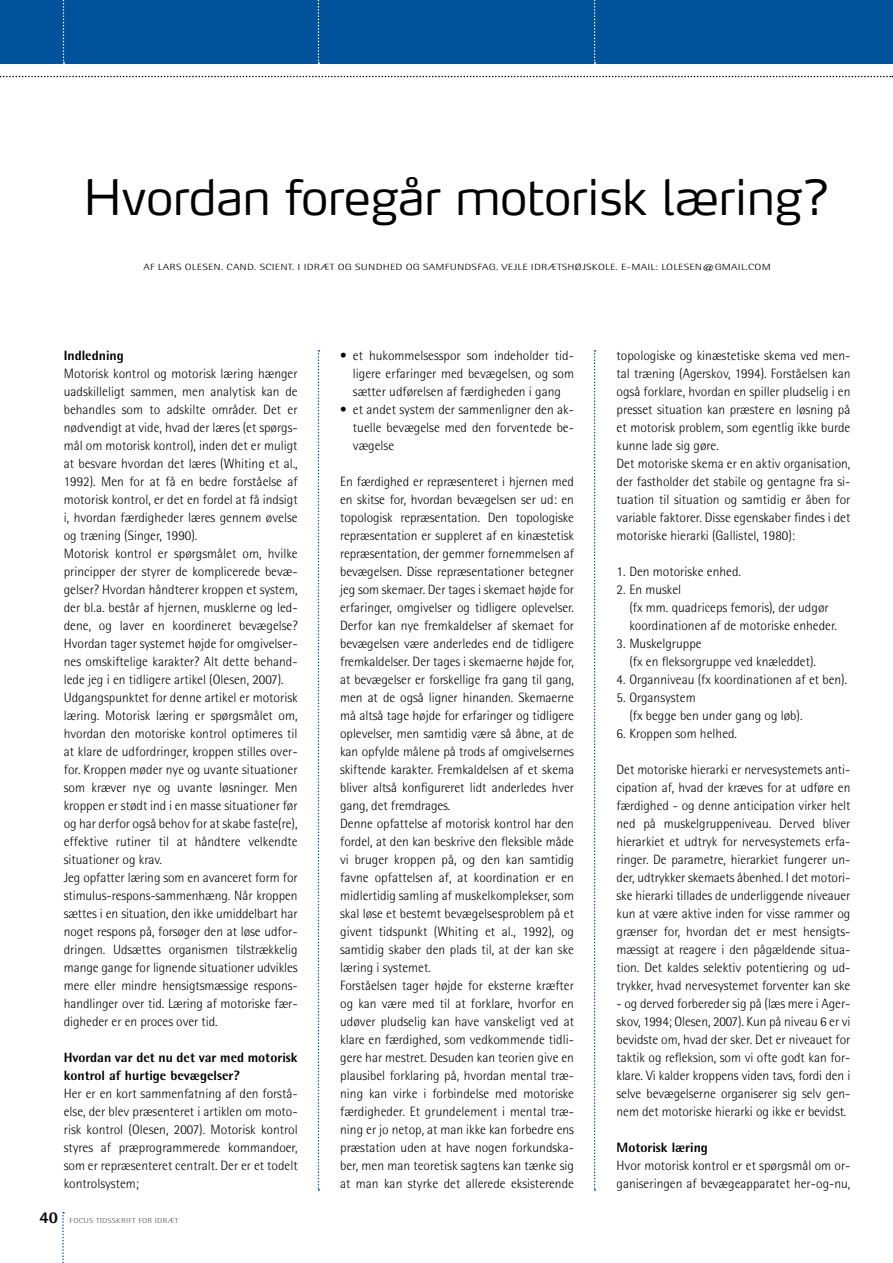
<style>
.page{position:relative;width:893px;height:1263px;background:#fff}
.page>*{position:absolute;margin:0;border:0;box-sizing:border-box;transform-origin:0 0}
.t1{font:300 48px "Max";color:#000}
.t2{font:800 16.5px "Rotis Semi Sans Std";color:#000}
.t3{font:300 13.5px/18px "Rotis Semi Sans Std";color:#000}
.t4{font:800 13.5px/18px "Rotis Semi Sans Std";color:#000}
.t5{font:300 9px "Rotis Semi Sans Std";letter-spacing:.015em;color:#000;scale:1.33 1}
.t6{font:300 7.2px "Rotis Semi Sans Std";letter-spacing:.025em;color:#58585a;scale:1.25 1}
</style>
<div class="page">
<svg style="left:0;top:76px;width:893px;height:1px"></svg>
<svg style="left:62px;top:1212px;width:2px;height:51px"></svg>
<div style="left:0;top:0;width:893px;height:64px;background:#00539b"></div>
<svg style="left:318px;top:0;width:1px;height:64px"></svg>
<svg style="left:594px;top:0;width:2px;height:64px"></svg>
<svg style="left:63px;top:0;width:1px;height:64px"></svg>
<svg style="left:318px;top:350px;width:1px;height:841px"></svg>
<svg style="left:594px;top:350px;width:2px;height:841px"></svg>
<h1 class="t1" style="left:84px;top:167px;width:748px">Hvordan foregår motorisk læring?</h1>
<p class="t5" style="left:143px;top:261px;width:21px">AF Lars</p>
<p class="t5" style="left:185px;top:261px;width:6px">olesen</p>
<p class="t5" style="left:221px;top:261px;width:16px">. Cand</p>
<p class="t5" style="left:254px;top:261px;width:10px">. scient</p>
<p class="t5" style="left:292px;top:261px;width:15px">. i idræt</p>
<p class="t5" style="left:338px;top:261px;width:20px">og sundhed</p>
<p class="t5" style="left:406px;top:261px;width:20px">og samfundsfag</p>
<p class="t5" style="left:496px;top:261px;width:14px">. Vejle</p>
<p class="t5" style="left:531px;top:261px;width:6px">idrætsh</p>
<p class="t5" style="left:575px;top:261px;width:11px">øjskole</p>
<p class="t5" style="left:616px;top:261px;width:18px">. E-mail</p>
<p class="t5" style="left:655px;top:261px;width:10px">: lolesen</p>
<p class="t5" style="left:702px;top:261px;width:15px">@gmail</p>
<p class="t5" style="left:746px;top:261px;width:9px">.com</p>
<p class="t4" style="left:64px;top:346px;width:62px">Indledning</p>
<p class="t3" style="left:64px;top:364px;width:235px">Motorisk kontrol og motorisk læring hænger uadskilleligt sammen, men analytisk kan de behandles som to adskilte områder. Det er nødvendigt at vide, hvad der læres (et spørgs&shy;mål om motorisk kontrol), inden det er muligt at besvare hvordan det læres (Whiting et al., 1992). Men for at få en bedre forståelse af motorisk kontrol, er det en fordel at få indsigt i, hvordan færdigheder læres gennem øvelse og træning (Singer, 1990).<br>Motorisk kontrol er spørgsmålet om, hvilke principper der styrer de komplicerede bevæ&shy;gelser? Hvordan håndterer kroppen et system, der bl.a. består af hjernen, musklerne og led&shy;dene, og laver en koordineret bevægelse?<br>Hvordan tager systemet højde for omgivelser&shy;nes omskiftelige karakter? Alt dette behand&shy;lede jeg i en tidligere artikel (Olesen, 2007).<br>Udgangspunktet for denne artikel er motorisk læring. Motorisk læring er spørgsmålet om, hvordan den motoriske kontrol optimeres til at klare de udfordringer, kroppen stilles over&shy;for. Kroppen møder nye og uvante situationer som kræver nye og uvante løsninger. Men kroppen er stødt ind i en masse situationer før og har derfor også behov for at skabe faste(re), effektive rutiner til at håndtere velkendte situationer og krav.<br>Jeg opfatter læring som en avanceret form for stimulus-respons-sammenhæng. Når kroppen sættes i en situation, den ikke umiddelbart har noget respons på, forsøger den at løse udfor&shy;dringen. Udsættes organismen tilstrækkelig mange gange for lignende situationer udvikles mere eller mindre hensigtsmæssige respons&shy;handlinger over tid. Læring af motoriske fær&shy;digheder er en proces over tid.</p>
<p class="t4" style="left:64px;top:1048px;width:235px">Hvordan var det nu det var med motorisk kontrol af hurtige bevægelser?</p>
<p class="t3" style="left:64px;top:1084px;width:235px;text-align:justify">Her er en kort sammenfatning af den forstå&shy;else, der blev præsenteret i artiklen om moto&shy;risk kontrol (Olesen, 2007). Motorisk kontrol styres af præprogrammerede kommandoer, som er repræsenteret centralt. Der er et todelt kontrolsystem;</p>
<p class="t2" style="left:40px;top:1207px;width:20px">40</p>
<p class="t6" style="left:70px;top:1217px;width:88px">FOCUS TIDSSKRIFT FOR IDRÆT</p>
<p class="t3" style="left:353px;top:346px;width:223px;text-align:justify;text-indent:-13px">• et hukommelsesspor som indeholder tid&shy;ligere erfaringer med bevægelsen, og som sætter udførelsen af færdigheden i gang</p>
<p class="t3" style="left:353px;top:400px;width:223px;text-align:justify;text-indent:-13px">• et andet system der sammenligner den ak&shy;tuelle bevægelse med den forventede be&shy;vægelse</p>
<p class="t3" style="left:340px;top:472px;width:235px">En færdighed er repræsenteret i hjernen med en skitse for, hvordan bevægelsen ser ud: en topologisk repræsentation. Den topologiske repræsentation er suppleret af en kinæstetisk repræsentation, der gemmer fornemmelsen af bevægelsen. Disse repræsentationer betegner jeg som skemaer. Der tages i skemaet højde for erfaringer, omgivelser og tidligere oplevelser.<br>Derfor kan nye fremkaldelser af skemaet for bevægelsen være anderledes end de tidligere fremkaldelser. Der tages i skemaerne højde for, at bevægelser er forskellige fra gang til gang, men at de også ligner hinanden. Skemaerne må altså tage højde for erfaringer og tidligere oplevelser, men samtidig være så åbne, at de kan opfylde målene på trods af omgivelsernes skiftende karakter. Fremkaldelsen af et skema bliver altså konfigureret lidt anderledes hver gang, det fremdrages.<br>Denne opfattelse af motorisk kontrol har den fordel, at den kan beskrive den fleksible måde vi bruger kroppen på, og den kan samtidig favne opfattelsen af, at koordination er en midlertidig samling af muskelkomplekser, som skal løse et bestemt bevægelsesproblem på et givent tidspunkt (Whiting et al., 1992), og samtidig skaber den plads til, at der kan ske læring i systemet.<br>Forståelsen tager højde for eksterne kræfter og kan være med til at forklare, hvorfor en udøver pludselig kan have vanskeligt ved at klare en færdighed, som vedkommende tidli&shy;gere har mestret. Desuden kan teorien give en plausibel forklaring på, hvordan mental træ&shy;ning kan virke i forbindelse med motoriske færdigheder. Et grundelement i mental træ&shy;ning er jo netop, at man ikke kan forbedre ens præstation uden at have nogen forkundska&shy;ber, men man teoretisk sagtens kan tænke sig at man kan styrke det allerede eksisterende</p>
<p class="t3" style="left:617px;top:346px;width:235px">topologiske og kinæstetiske skema ved men&shy;tal træning (Agerskov, 1994). Forståelsen kan også forklare, hvordan en spiller pludselig i en presset situation kan præstere en løsning på et motorisk problem, som egentlig ikke burde kunne lade sig gøre.<br>Det motoriske skema er en aktiv organisation, der fastholder det stabile og gentagne fra si&shy;tuation til situation og samtidig er åben for variable faktorer. Disse egenskaber findes i det motoriske hierarki (Gallistel, 1980):</p>
<p class="t3" style="left:617px;top:562px;width:126px">1. Den motoriske enhed.</p>
<p class="t3" style="left:629px;top:580px;width:209px;text-indent:-13px">2. En muskel<br>(fx mm. quadriceps femoris), der udgør koordinationen af de motoriske enheder.</p>
<p class="t3" style="left:629px;top:634px;width:188px;text-indent:-13px">3. Muskelgruppe<br>(fx en fleksorgruppe ved knæleddet).</p>
<p class="t3" style="left:617px;top:670px;width:232px">4. Organniveau (fx koordinationen af et ben).</p>
<p class="t3" style="left:629px;top:688px;width:175px;text-indent:-13px">5. Organsystem<br>(fx begge ben under gang og løb).</p>
<p class="t3" style="left:617px;top:724px;width:122px">6. Kroppen som helhed.</p>
<p class="t3" style="left:617px;top:760px;width:235px;text-align:justify">Det motoriske hierarki er nervesystemets anti&shy;cipation af, hvad der kræves for at udføre en færdighed - og denne anticipation virker helt ned på muskelgruppeniveau. Derved bliver hierarkiet et udtryk for nervesystemets erfa&shy;ringer. De parametre, hierarkiet fungerer un&shy;der, udtrykker skemaets åbenhed. I det motori&shy;ske hierarki tillades de underliggende niveauer kun at være aktive inden for visse rammer og grænser for, hvordan det er mest hensigts&shy;mæssigt at reagere i den pågældende situa&shy;tion. Det kaldes selektiv potentiering og ud&shy;trykker, hvad nervesystemet forventer kan ske</p>
<p class="t3" style="left:617px;top:994px;width:235px;text-align:justify">- og derved forbereder sig på (læs mere i Ager&shy;skov, 1994; Olesen, 2007). Kun på niveau 6 er vi bevidste om, hvad der sker. Det er niveauet for taktik og refleksion, som vi ofte godt kan for&shy;klare. Vi kalder kroppens viden tavs, fordi den i selve bevægelserne organiserer sig selv gen&shy;nem det motoriske hierarki og ikke er bevidst.</p>
<p class="t4" style="left:617px;top:1138px;width:93px">Motorisk læring</p>
<p class="t3" style="left:617px;top:1156px;width:235px">Hvor motorisk kontrol er et spørgsmål om or&shy;ganiseringen af bevægeapparatet her-og-nu,</p>
</div>
